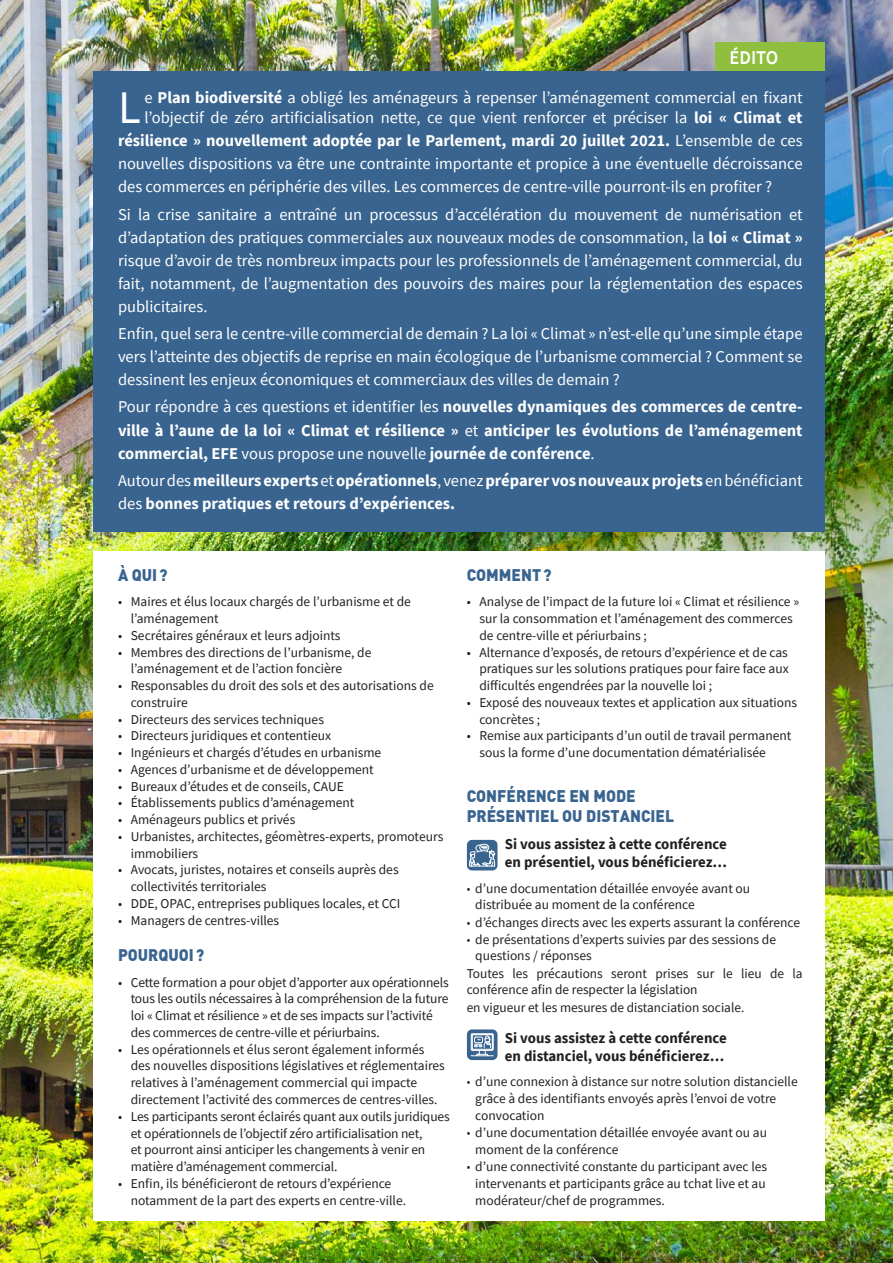
<style>
.page{position:relative;width:893px;height:1263px;background:#fff}
.page>*{position:absolute;margin:0;border:0;box-sizing:border-box;transform-origin:0 0}
.t1{font:46.65px "Source Sans Pro";color:#fff}
.t2{font:600 19.5px "Source Sans Pro";color:#fff;scale:.95 1}
.t3{font:16.5px/23.1px "Source Sans Pro";color:#fff;text-align:justify}
.t4{font:700 16.5px/23.1px "Source Sans Pro";color:#fff;text-align:justify}
.t5{font:900 16.5px/19.8px "DIN";color:#39648f;scale:.95 1}
.t6{font:700 15px/18.3px "Source Sans Pro";color:#231f20}
.t7{font:13.5px/16.8px "Source Sans Pro";color:#231f20}
.s1{font-weight:700}
.s2{font-weight:400}
.s3{font-weight:200}
</style>
<div class="page">
<img style="left:0;top:0;width:893px;height:1263px">
<div style="left:94px;top:71px;width:731px;height:460px;background:#39648f"></div>
<div style="left:715px;top:43px;width:110px;height:28px;background:#90be3e"></div>
<div style="left:94px;top:551px;width:731px;height:669px;background:#fff"></div>
<div style="left:467px;top:840px;width:30px;height:30px;background:#39648f;border-radius:5px"></div>
<svg style="left:469px;top:843px;width:27px;height:24px"></svg>
<div style="left:467px;top:1029px;width:30px;height:31px;background:#39648f;border-radius:5px"></div>
<svg style="left:470px;top:1033px;width:24px;height:28px"></svg>
<h2 class="t2" style="left:729px;top:45px;width:53px">ÉDITO</h2>
<h1 class="t1" style="left:118px;top:78px;width:24px">L</h1>
<p class="t3" style="left:144px;top:88px;width:660px;line-height:19.8px">e <span class="s1">Plan biodiversité</span> a obligé les aménageurs à repenser l’aménagement commercial en fixant l’objectif de zéro artificialisation nette, ce que vient renforcer et préciser la <span class="s1">loi « Climat et</span></p>
<p class="t3" style="left:118px;top:129px;width:686px"><span class="s1">résilience » nouvellement adoptée par le Parlement, mardi 20 juillet 2021.</span> L’ensemble de ces nouvelles dispositions va être une contrainte importante et propice à une éventuelle décroissance des commerces en périphérie des villes. Les commerces de centre-ville pourront-ils en profiter ?</p>
<p class="t3" style="left:118px;top:202px;width:686px">Si la crise sanitaire a entraîné un processus d’accélération du mouvement de numérisation et d’adaptation des pratiques commerciales aux nouveaux modes de consommation, la <span class="s1">loi « Climat » </span>risque d’avoir de très nombreux impacts pour les professionnels de l’aménagement commercial, du fait, notamment, de l’augmentation des pouvoirs des maires pour la réglementation des espaces publicitaires.</p>
<p class="t3" style="left:118px;top:322px;width:686px">Enfin, quel sera le centre-ville commercial de demain ? La loi « Climat » n’est-elle qu’une simple étape vers l’atteinte des objectifs de reprise en main écologique de l’urbanisme commercial ? Comment se dessinent les enjeux économiques et commerciaux des villes de demain ?</p>
<p class="t4" style="left:118px;top:395px;width:686px"><span class="s2">Pour répondre à ces questions et identifier les</span> nouvelles dynamiques des commerces de centre&shy;ville à l’aune de la loi « Climat et résilience » <span class="s2">et</span> anticiper les évolutions de l’aménagement commercial, EFE <span class="s2">vous propose une nouvelle</span> journée de conférence<span class="s2">.</span></p>
<p class="t4" style="left:118px;top:469px;width:686px"><span class="s2">Autour des</span> meilleurs experts <span class="s2">et</span> opérationnels<span class="s2">, venez</span> préparer vos nouveaux projets <span class="s2">en bénéficiant des</span> bonnes pratiques et retours d’expériences.</p>
<p class="t5" style="left:118px;top:564px;width:54px">À QUI?</p>
<p class="t7" style="left:131px;top:593px;width:282px;text-indent:-13px">• Maires et élus locaux chargés de l’urbanisme et de l’aménagement</p>
<p class="t7" style="left:118px;top:627px;width:224px">• Secrétaires généraux et leurs adjoints</p>
<p class="t7" style="left:131px;top:644px;width:242px;text-indent:-13px">• Membres des directions de l’urbanisme, de l’aménagement et de l’action foncière</p>
<p class="t7" style="left:131px;top:677px;width:304px;text-indent:-13px">• Responsables du droit des sols et des autorisations de construire</p>
<p class="t7" style="left:118px;top:711px;width:207px">• Directeurs des services techniques</p>
<p class="t7" style="left:118px;top:727px;width:215px">• Directeurs juridiques et contentieux</p>
<p class="t7" style="left:118px;top:744px;width:265px">• Ingénieurs et chargés d’études en urbanisme</p>
<p class="t7" style="left:118px;top:761px;width:257px">• Agences d’urbanisme et de développement</p>
<p class="t7" style="left:118px;top:778px;width:227px">• Bureaux d’études et de conseils, CAUE</p>
<p class="t7" style="left:118px;top:794px;width:238px">• Établissements publics d’aménagement</p>
<p class="t7" style="left:118px;top:811px;width:179px">• Aménageurs publics et privés</p>
<p class="t7" style="left:131px;top:828px;width:314px;text-indent:-13px">• Urbanistes, architectes, géomètres-experts, promoteurs immobiliers</p>
<p class="t7" style="left:131px;top:861px;width:269px;text-indent:-13px">• Avocats, juristes, notaires et conseils auprès des collectivités territoriales</p>
<p class="t7" style="left:118px;top:895px;width:284px">• DDE, OPAC, entreprises publiques locales, et CCI</p>
<p class="t7" style="left:118px;top:912px;width:163px">• Managers de centres-villes</p>
<p class="t5" style="left:118px;top:945px;width:92px">POURQUOI?</p>
<p class="t7" style="left:131px;top:974px;width:319px;text-indent:-13px">• Cette formation a pour objet d’apporter aux opérationnels tous les outils nécessaires à la compréhension de la future loi « Climat et résilience » et de ses impacts sur l’activité des commerces de centre-ville et périurbains.</p>
<p class="t7" style="left:131px;top:1041px;width:316px;text-indent:-13px">• Les opérationnels et élus seront également informés des nouvelles dispositions législatives et réglementaires relatives à l’aménagement commercial qui impacte directement l’activité des commerces de centres-villes.</p>
<p class="t7" style="left:131px;top:1108px;width:320px;text-indent:-13px">• Les participants seront éclairés quant aux outils juridiques et opérationnels de l’objectif zéro artificialisation net,<br>et pourront ainsi anticiper les changements à venir en matière d’aménagement commercial.</p>
<p class="t7" style="left:131px;top:1175px;width:277px;text-indent:-13px">• Enfin, ils bénéficieront de retours d’expérience notamment de la part des experts en centre-ville.</p>
<p class="t5" style="left:467px;top:564px;width:91px">COMMENT?</p>
<p class="t7" style="left:479px;top:593px;width:321px;text-indent:-13px">• Analyse de l’impact de la future loi « Climat et résilience » sur la consommation et l’aménagement des commerces de centre-ville et périurbains ;</p>
<p class="t7" style="left:479px;top:643px;width:311px;text-align:justify;text-indent:-13px">• Alternance d’exposés, de retours d’expérience et de cas pratiques sur les solutions pratiques pour faire face aux difficultés engendrées par la nouvelle loi ;</p>
<p class="t7" style="left:479px;top:694px;width:319px;text-indent:-13px">• Exposé des nouveaux textes et application aux situations concrètes ;</p>
<p class="t7" style="left:479px;top:727px;width:313px;text-indent:-13px">• Remise aux participants d’un outil de travail permanent sous la forme d’une documentation dématérialisée</p>
<p class="t5" style="left:467px;top:785px;width:220px">CONFÉRENCE EN MODE<br>PRÉSENTIEL OU DISTANCIEL</p>
<p class="t6" style="left:505px;top:834px;width:224px">Si vous assistez à cette conférence en présentiel, vous bénéficierez…</p>
<p class="t7" style="left:475px;top:880px;width:277px;text-indent:-9px"><span class="s3">•</span> d’une documentation détaillée envoyée avant ou distribuée au moment de la conférence</p>
<p class="t7" style="left:467px;top:913px;width:335px"><span class="s3">•</span> d’échanges directs avec les experts assurant la conférence</p>
<p class="t7" style="left:467px;top:931px;width:311px"><span class="s3">•</span> de présentations d’experts suivies par des sessions de</p>
<p class="t7" style="left:475px;top:947px;width:118px">questions / réponses</p>
<p class="t7" style="left:467px;top:965px;width:337px">Toutes les précautions seront prises sur le lieu de la</p>
<p class="t7" style="left:467px;top:981px;width:232px">conférence afin de respecter la législation</p>
<p class="t7" style="left:467px;top:998px;width:279px">en vigueur et les mesures de distanciation sociale.</p>
<p class="t6" style="left:505px;top:1028px;width:223px">Si vous assistez à cette conférence en distanciel, vous bénéficierez…</p>
<p class="t7" style="left:475px;top:1073px;width:324px;text-indent:-9px"><span class="s3">•</span> d’une connexion à distance sur notre solution distancielle grâce à des identifiants envoyés après l’envoi de votre convocation</p>
<p class="t7" style="left:475px;top:1124px;width:293px;text-indent:-9px"><span class="s3">•</span> d’une documentation détaillée envoyée avant ou au moment de la conférence</p>
<p class="t7" style="left:475px;top:1158px;width:293px;text-align:justify;text-indent:-9px"><span class="s3">•</span> d’une connectivité constante du participant avec les intervenants et participants grâce au tchat live et au modérateur/chef de programmes.</p>
</div>
